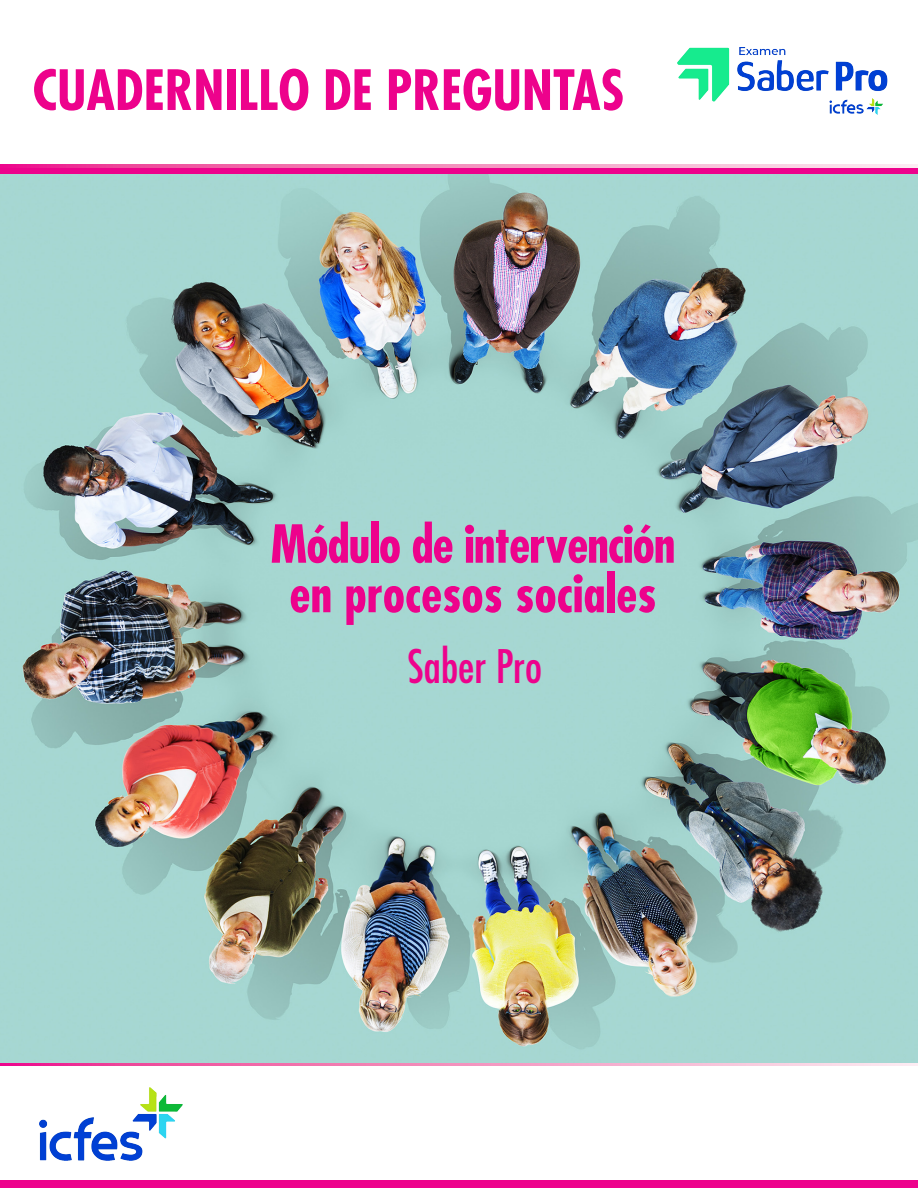
<style>
.page{position:relative;width:918px;height:1188px;background:#fff}
.page>*{position:absolute;margin:0;border:0;box-sizing:border-box;transform-origin:0 0}
.SUBTITULO{font:700 condensed 54px "Futura Std";color:#ed028c}
.SUBTITULO-2{font:700 condensed 51px/49.5px "Futura Std";letter-spacing:-.01em;color:#ed028c;text-align:center}
.SUBTITULO-3{font:condensed 45px "Futura Std";color:#ed028c}
</style>
<div class="page">
<img style="left:0;top:173px;width:918px;height:893px">
<div style="left:0;top:1181px;width:918px;height:7px;background:#ed028c"></div>
<svg style="left:0;top:1063px;width:918px;height:2px;background:#f38dbe"></svg>
<svg style="left:0;top:167px;width:918px;height:6px;background:#ee1994"></svg>
<svg style="left:0;top:165px;width:918px;height:2px;background:#f38dbe"></svg>
<img style="left:39px;top:1088px;width:144px;height:72px">
<img style="left:678px;top:47px;width:210px;height:68px">
<p class="SUBTITULO" style="left:33px;top:57px;width:593px">CUADERNILLO DE PREGUNTAS</p>
<p class="SUBTITULO-2" style="left:271px;top:519px;width:406px">Módulo de intervención en procesos sociales</p>
<p class="SUBTITULO-3" style="left:408px;top:640px;width:136px">Saber Pro</p>
</div>
